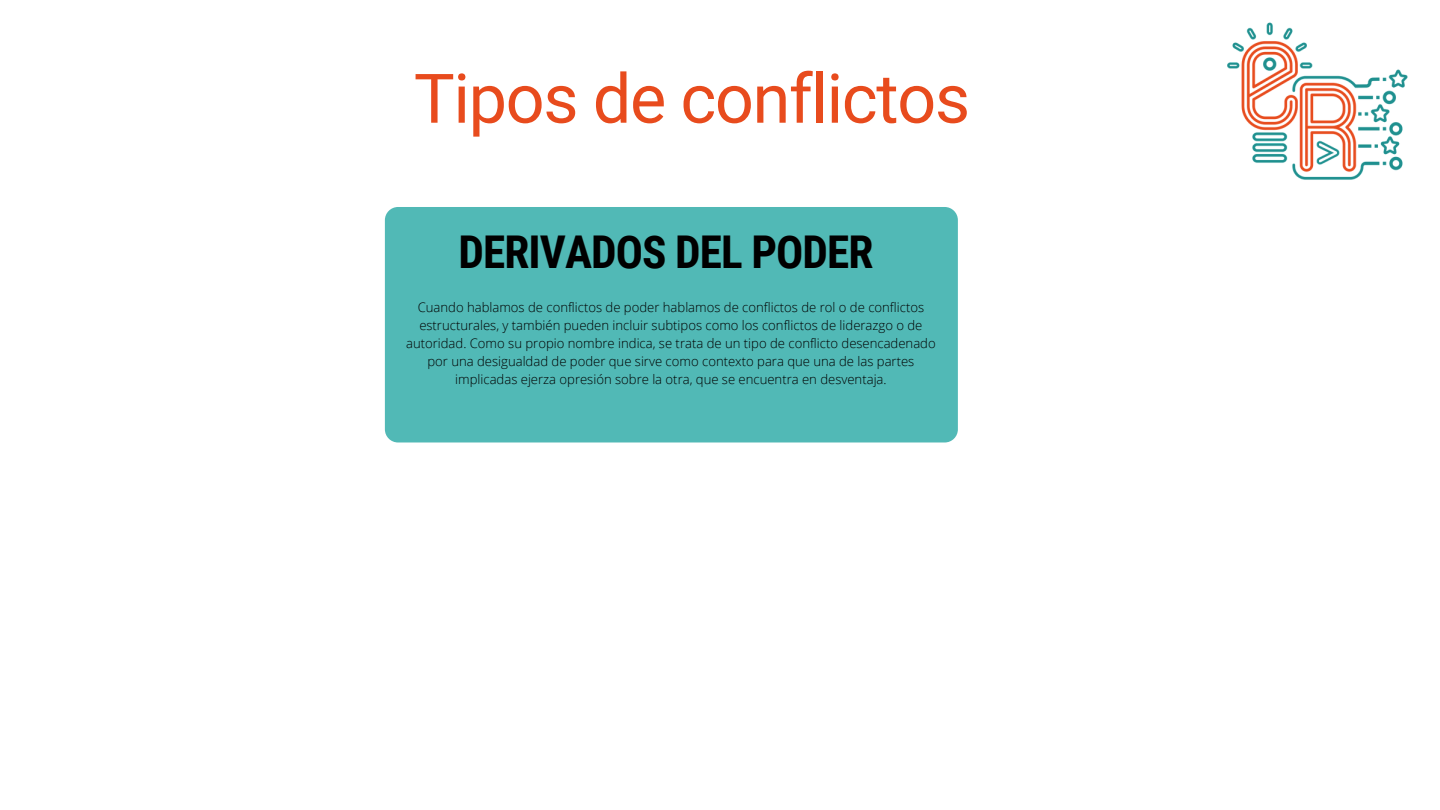
<style>
.page{position:relative;width:1440px;height:810px;background:#fff}
.page>*{position:absolute;margin:0;border:0;box-sizing:border-box;transform-origin:0 0}
.t1{font:68.4px "Roboto";letter-spacing:-.02em;color:#e84b1d}
.t2{font:700 45.2px "Roboto Condensed";letter-spacing:-.02em;color:#000}
.t3{font:300 13.1px/18px "Open Sans";color:#000;text-align:center}
</style>
<div class="page">
<div style="left:385px;top:207px;width:573px;height:235px;background:#51b9b6;border-radius:13px"></div>
<img style="left:1227px;top:22px;width:181px;height:158px">
<h1 class="t1" style="left:414px;top:59px;width:558px">Tipos de conflictos</h1>
<h2 class="t2" style="left:459px;top:226px;width:416px">DERIVADOS DEL PODER</h2>
<p class="t3" style="left:406px;top:298px;width:531px">Cuando hablamos de conflictos de poder hablamos de conflictos de rol o de conflictos estructurales, y también pueden incluir subtipos como los conflictos de liderazgo o de autoridad. Como su propio nombre indica, se trata de un tipo de conflicto desencadenado por una desigualdad de poder que sirve como contexto para que una de las partes implicadas ejerza opresión sobre la otra, que se encuentra en desventaja.</p>
</div>
